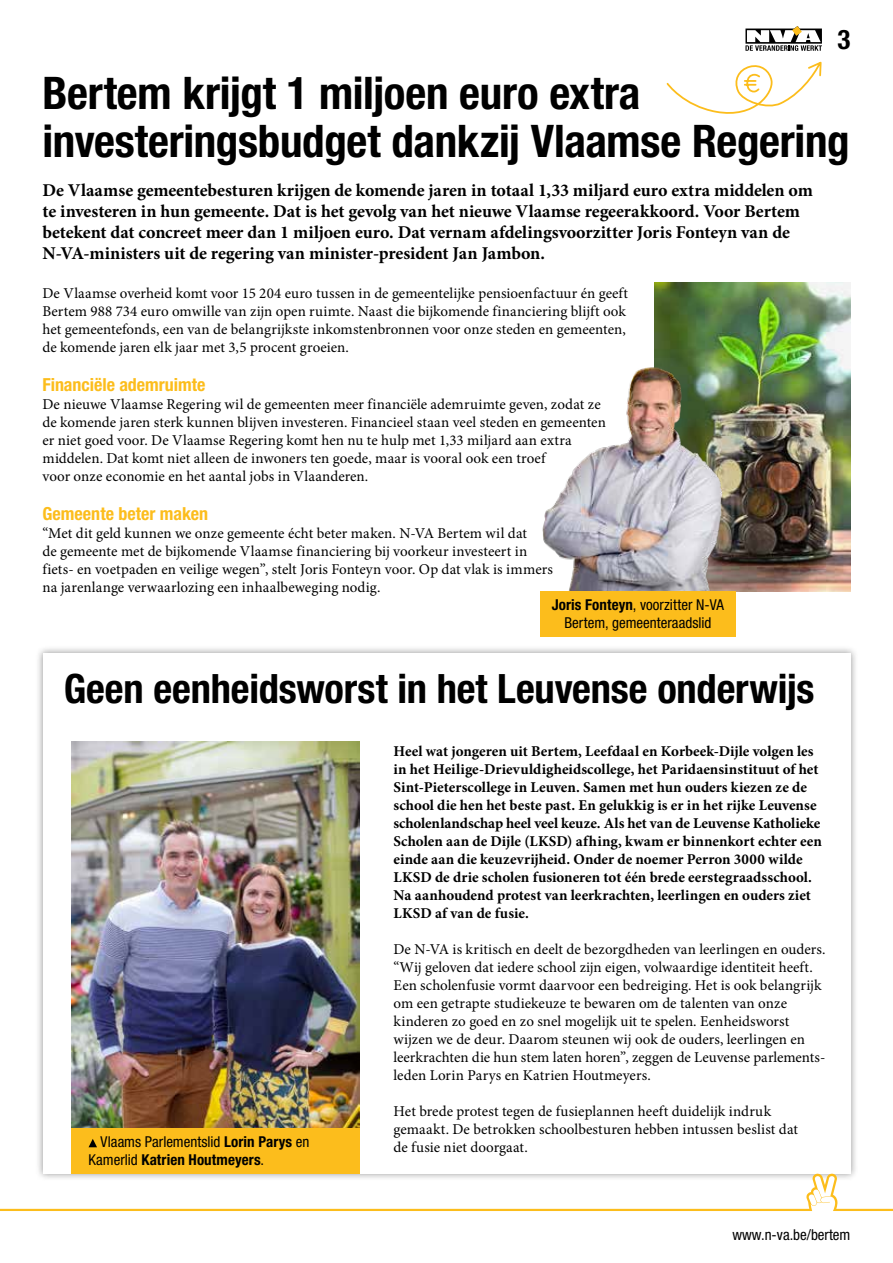
<style>
.page{position:relative;width:893px;height:1263px;background:#fff}
.page>*{position:absolute;margin:0;border:0;box-sizing:border-box;transform-origin:0 0}
.t1{font:700 condensed 45px/48px "Helvetica Neue LT Std";letter-spacing:-.005em;color:#000}
.t2{font:700 condensed 40.5px "Helvetica Neue LT Std";letter-spacing:-.005em;color:#000}
.t3{font:700 condensed 27px "Helvetica Neue LT Std";color:#000}
.t4{font:700 18px/21px "Minion Pro";letter-spacing:-.005em;color:#000}
.t5{font:700 condensed 18px "Helvetica Neue LT Std";color:#fcbd1c}
.t6{font:15px/18px "Minion Pro";color:#000}
.t7{font:700 15px/18px "Minion Pro";color:#000}
.t8{font:condensed 15px/18px "Helvetica Neue LT Std";color:#000;text-align:center}
.s1{font-weight:700}
</style>
<div class="page">
<div style="left:35px;top:645px;width:823px;height:536px;background:#000;opacity:.4"></div>
<div style="left:43px;top:653px;width:807px;height:521px;background:#fff"></div>
<img style="left:655px;top:282px;width:195px;height:310px">
<img style="left:72px;top:742px;width:288px;height:386px">
<img style="left:542px;top:367px;width:203px;height:225px">
<svg style="left:666px;top:61px;width:156px;height:53px"></svg>
<div style="left:540px;top:591px;width:196px;height:46px;background:#fcbd1c"></div>
<div style="left:72px;top:1128px;width:288px;height:46px;background:#fcbd1c"></div>
<svg style="left:89px;top:1139px;width:8px;height:8px"></svg>
<svg style="left:0;top:1173px;width:893px;height:38px"></svg>
<svg style="left:745px;top:26px;width:77px;height:25px"></svg>
<h3 class="t3" style="left:837px;top:23px;width:14px">3</h3>
<h1 class="t1" style="left:43px;top:68px;width:808px">Bertem krijgt 1 miljoen euro extra investeringsbudget dankzij Vlaamse Regering</h1>
<p class="t4" style="left:43px;top:179px;width:772px">De Vlaamse gemeentebesturen krijgen de komende jaren in totaal 1,33 miljard euro extra middelen om te investeren in hun gemeente. Dat is het gevolg van het nieuwe Vlaamse regeerakkoord. Voor Bertem betekent dat concreet meer dan 1 miljoen euro. Dat vernam afdelingsvoorzitter Joris Fonteyn van de N-VA-ministers uit de regering van minister-president Jan Jambon.</p>
<p class="t6" style="left:43px;top:284px;width:587px">De Vlaamse overheid komt voor 15 204 euro tussen in de gemeentelijke pensioenfactuur én geeft Bertem 988 734 euro omwille van zijn open ruimte. Naast die bijkomende financiering blijft ook het gemeentefonds, een van de belangrijkste inkomstenbronnen voor onze steden en gemeenten, de komende jaren elk jaar met 3,5 procent groeien.</p>
<p class="t5" style="left:43px;top:373px;width:164px">Financiële ademruimte</p>
<p class="t6" style="left:43px;top:395px;width:565px">De nieuwe Vlaamse Regering wil de gemeenten meer financiële ademruimte geven, zodat ze de komende jaren sterk kunnen blijven investeren. Financieel staan veel steden en gemeenten er niet goed voor. De Vlaamse Regering komt hen nu te hulp met 1,33 miljard aan extra middelen. Dat komt niet alleen de inwoners ten goede, maar is vooral ook een troef<br>voor onze economie en het aantal jobs in Vlaanderen.</p>
<p class="t5" style="left:43px;top:502px;width:167px">Gemeente beter maken</p>
<p class="t6" style="left:43px;top:524px;width:512px">“Met dit geld kunnen we onze gemeente écht beter maken. N-VA Bertem wil dat<br>de gemeente met de bijkomende Vlaamse financiering bij voorkeur investeert in fiets- en voetpaden en veilige wegen”, stelt Joris Fonteyn voor. Op dat vlak is immers na jarenlange verwaarlozing een inhaalbeweging nodig.</p>
<p class="t8" style="left:552px;top:596px;width:174px"><span class="s1">Joris Fonteyn</span>, voorzitter N-VA<br>Bertem, gemeenteraadslid</p>
<h2 class="t2" style="left:64px;top:664px;width:752px">Geen eenheidsworst in het Leuvense onderwijs</h2>
<p class="t7" style="left:394px;top:742px;width:430px">Heel wat jongeren uit Bertem, Leefdaal en Korbeek-Dijle volgen les in het Heilige-Drievuldigheidscollege, het Paridaensinstituut of het Sint-Pieterscollege in Leuven. Samen met hun ouders kiezen ze de school die hen het beste past. En gelukkig is er in het rijke Leuvense scholenlandschap heel veel keuze. Als het van de Leuvense Katholieke Scholen aan de Dijle (LKSD) afhing, kwam er binnenkort echter een einde aan die keuzevrijheid. Onder de noemer Perron 3000 wilde LKSD de drie scholen fusioneren tot één brede eerstegraadsschool.<br>Na aanhoudend protest van leerkrachten, leerlingen en ouders ziet LKSD af van de fusie.</p>
<p class="t6" style="left:394px;top:940px;width:433px">De N-VA is kritisch en deelt de bezorgdheden van leerlingen en ouders. “Wij geloven dat iedere school zijn eigen, volwaardige identiteit heeft.<br>Een scholenfusie vormt daarvoor een bedreiging. Het is ook belangrijk om een getrapte studiekeuze te bewaren om de talenten van onze kinderen zo goed en zo snel mogelijk uit te spelen. Eenheidsworst wijzen we de deur. Daarom steunen wij ook de ouders, leerlingen en leerkrachten die hun stem laten horen”, zeggen de Leuvense parlements&shy;leden Lorin Parys en Katrien Houtmeyers.</p>
<p class="t6" style="left:394px;top:1102px;width:406px">Het brede protest tegen de fusieplannen heeft duidelijk indruk gemaakt. De betrokken schoolbesturen hebben intussen beslist dat de fusie niet doorgaat.</p>
<p class="t8" style="left:89px;top:1133px;width:222px;text-align:left;text-indent:12px">Vlaams Parlementslid <span class="s1">Lorin Parys</span> en<br>Kamerlid <span class="s1">Katrien Houtmeyers</span>.</p>
<p class="t8" style="left:732px;top:1225px;width:119px">www.n-va.be/bertem</p>
</div>
